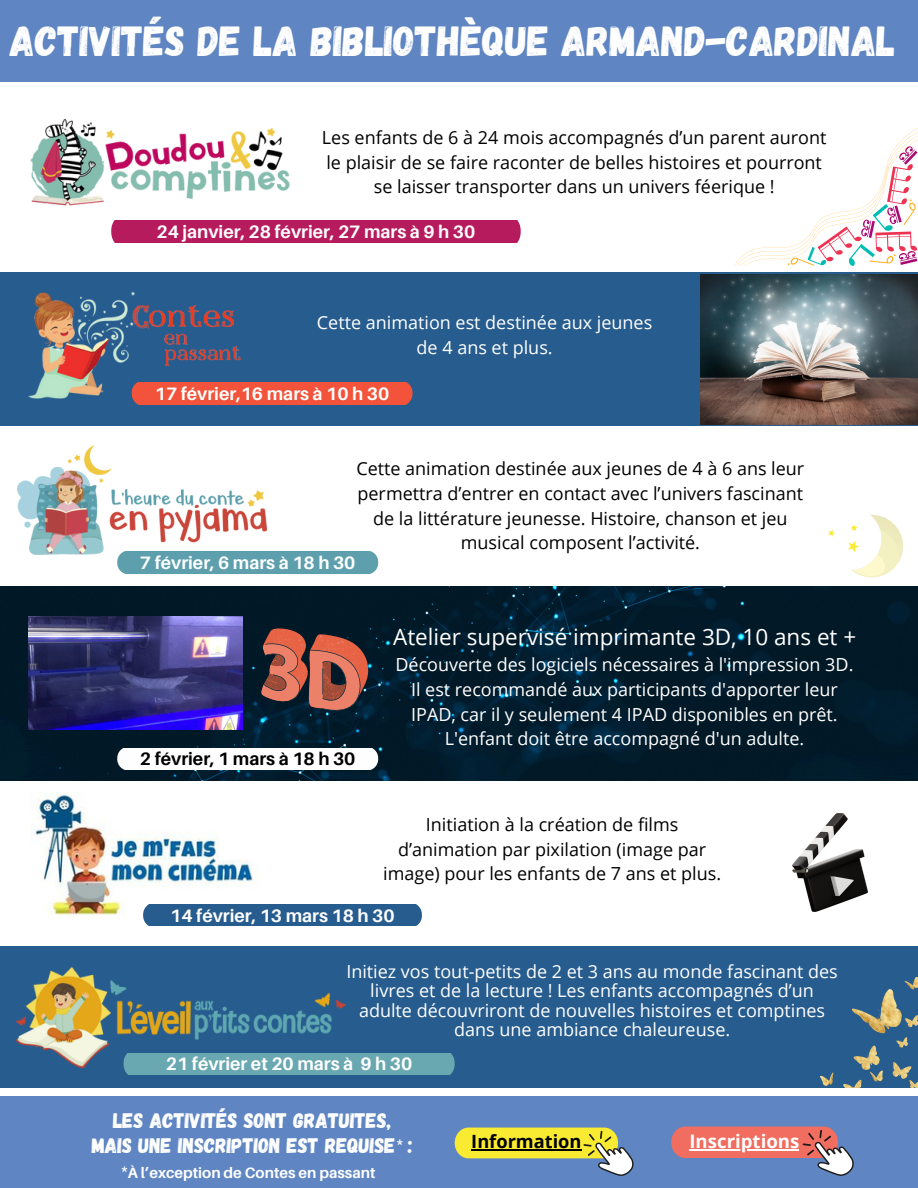
<style>
.page{position:relative;width:918px;height:1188px;background:#fff}
.page>*{position:absolute;margin:0;border:0;box-sizing:border-box;transform-origin:0 0}
.t1{font:42px "Gagalin";color:#fefefe}
.t2{font:22.5px "Open Sans";color:#fff}
.t3{font:21px/24.8px "Gagalin";color:#fff;text-align:center}
.t4{font:700 18.6px "Open Sans";color:#fff}
.t5{font:700 18.3px "Open Sans";color:#000}
.t6{font:18px/24.8px "Open Sans";color:#000;text-align:center}
.t7{font:18px/24.8px "Open Sans";color:#fff;text-align:center}
.t8{font:700 18px "Aileron";color:#fefefe}
.t9{font:700 18px "Aileron";color:#000}
.t10{font:700 15px "Aileron";color:#fff}
.t11{font:700 13.8px "Aileron";color:#fff}
</style>
<div class="page">
<div style="left:0;top:0;width:918px;height:81px;background:#5f86c2"></div>
<div style="left:1px;top:946px;width:917px;height:142px;background:#275c8e"></div>
<img style="left:17px;top:968px;width:328px;height:100px">
<img style="left:31px;top:793px;width:238px;height:122px">
<img style="left:30px;top:119px;width:260px;height:87px">
<img style="left:17px;top:445px;width:250px;height:110px">
<img style="left:0;top:587px;width:918px;height:193px">
<img style="left:821px;top:977px;width:96px;height:111px">
<div style="left:124px;top:1053px;width:330px;height:21px;background:#6aa8b1"></div>
<div style="left:143px;top:905px;width:279px;height:21px;background:#275c8e"></div>
<div style="left:117px;top:552px;width:261px;height:21px;background:#5d9fac"></div>
<div style="left:111px;top:221px;width:410px;height:21px;background:#b61b5e"></div>
<svg style="left:735px;top:128px;width:183px;height:138px"></svg>
<svg style="left:848px;top:515px;width:55px;height:63px"></svg>
<svg style="left:828px;top:529px;width:7px;height:8px"></svg>
<svg style="left:117px;top:748px;width:261px;height:21px"></svg>
<img style="left:792px;top:814px;width:76px;height:98px">
<img style="left:29px;top:617px;width:214px;height:112px">
<svg style="left:261px;top:629px;width:107px;height:82px;background:#925147"></svg>
<div style="left:1px;top:272px;width:917px;height:153px;background:#275c8e"></div>
<img style="left:28px;top:291px;width:220px;height:108px">
<div style="left:132px;top:383px;width:281px;height:21px;background:#f2533a"></div>
<img style="left:701px;top:274px;width:217px;height:151px">
<div style="left:0;top:1096px;width:918px;height:92px;background:#5f86c2"></div>
<div style="left:671px;top:1127px;width:167px;height:31px;background:#f16d5f;border-radius:15px"></div>
<svg style="left:803px;top:1130px;width:51px;height:46px"></svg>
<hr style="left:690px;top:1149px;width:109px;height:1px;background:#fff">
<div style="left:455px;top:1128px;width:163px;height:30px;background:#f9ea32;border-radius:15px"></div>
<svg style="left:583px;top:1131px;width:51px;height:45px"></svg>
<hr style="left:471px;top:1149px;width:111px;height:2px;background:#000">
<p class="t1" style="left:10px;top:14px;width:887px">ACTIVITÉS DE LA BIBLIOTHÈQUE ARMAND-CARDINAL</p>
<p class="t6" style="left:322px;top:124px;width:506px">Les enfants de 6 à 24 mois accompagnés d’un parent auront le plaisir de se faire raconter de belles histoires et pourront se laisser transporter dans un univers féerique !</p>
<p class="t8" style="left:156px;top:221px;width:320px">24 janvier, 28 février, 27 mars à 9 h 30</p>
<p class="t7" style="left:317px;top:310px;width:337px">Cette animation est destinée aux jeunes de 4 ans et plus.</p>
<p class="t8" style="left:155px;top:383px;width:236px">17 février,16 mars à 10 h 30</p>
<p class="t6" style="left:356px;top:456px;width:449px">Cette animation destinée aux jeunes de 4 à 6 ans leur permettra d’entrer en contact avec l’univers fascinant de la littérature jeunesse. Histoire, chanson et jeu musical composent l’activité.</p>
<h4 class="t8" style="left:140px;top:552px;width:217px">7 février, 6 mars à 18 h 30</h4>
<h3 class="t9" style="left:140px;top:748px;width:217px">2 février, 1 mars à 18 h 30</h3>
<p class="t2" style="left:393px;top:621px;width:465px">Atelier supervisé imprimante 3D, 10 ans et +</p>
<p class="t7" style="left:396px;top:652px;width:459px">Découverte des logiciels nécessaires à l'impression 3D.<br>Il est recommandé aux participants d'apporter leur IPAD, car il y seulement 4 IPAD disponibles en prêt.<br>L'enfant doit être accompagné d'un adulte.</p>
<h3 class="t6" style="left:383px;top:812px;width:339px">Initiation à la création de films d’animation par pixilation (image par image) pour les enfants de 7 ans et plus.</h3>
<p class="t8" style="left:170px;top:904px;width:226px">14 février, 13 mars 18 h 30</p>
<p class="t7" style="left:346px;top:962px;width:493px;line-height:19.2px">Initiez vos tout-petits de 2 et 3 ans au monde fascinant des livres et de la lecture ! Les enfants accompagnés d’un adulte découvriront de nouvelles histoires et comptines dans une ambiance chaleureuse.</p>
<h3 class="t8" style="left:166px;top:1053px;width:248px">21 février et 20 mars à 9 h 30</h3>
<h4 class="t3" style="left:92px;top:1107px;width:322px">LES ACTIVITÉS SONT GRATUITES,<br>MAIS UNE INSCRIPTION EST REQUISE :</h4>
<h3 class="t11" style="left:396px;top:1133px;width:10px">*</h3>
<p class="t5" style="left:471px;top:1129px;width:112px">Information</p>
<h4 class="t4" style="left:690px;top:1128px;width:111px">Inscriptions</h4>
<p class="t10" style="left:128px;top:1163px;width:249px">À l’exception de Contes en passant</p>
<p class="t11" style="left:120px;top:1159px;width:10px">*</p>
</div>
